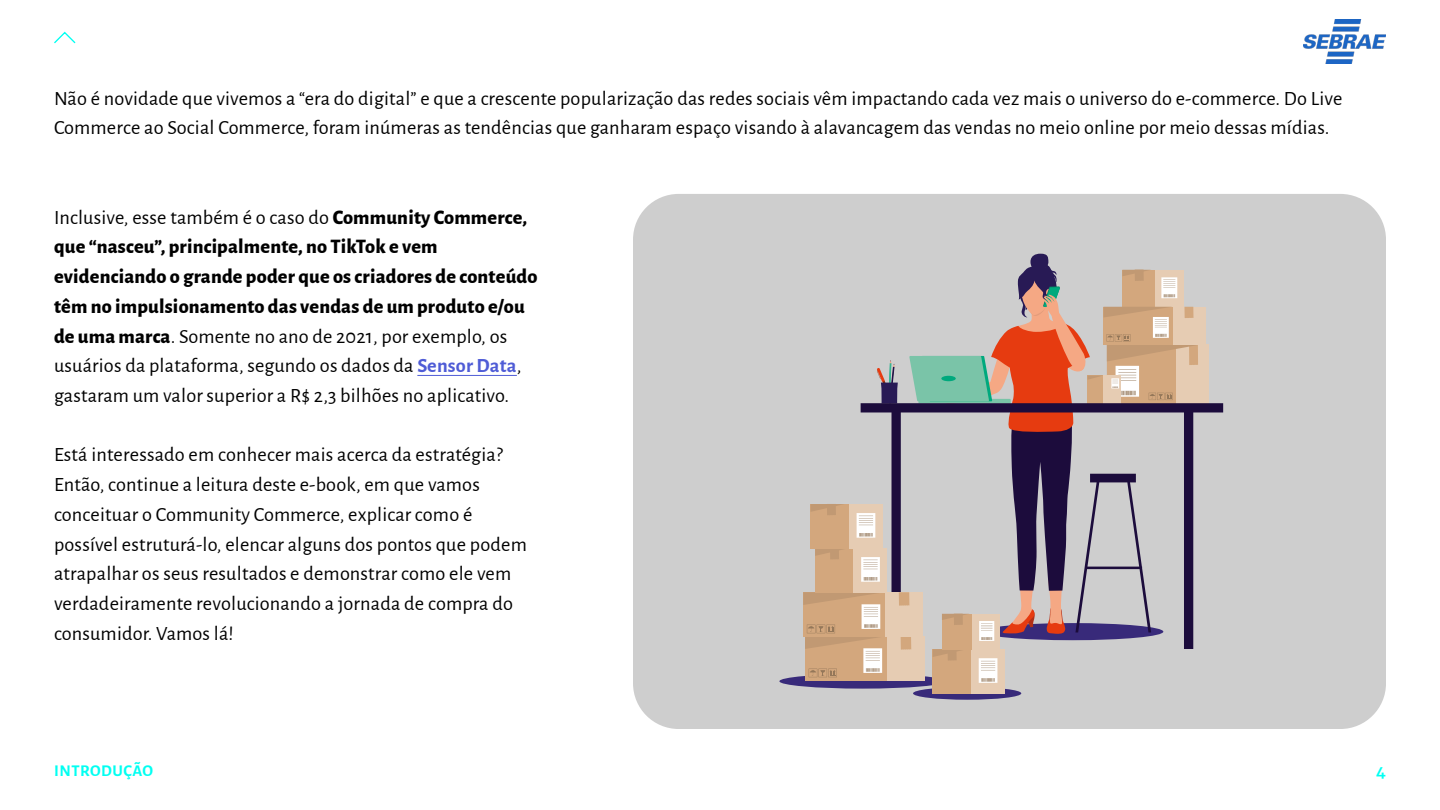
<style>
.page{position:relative;width:1440px;height:810px;background:#fff}
.page>*{position:absolute;margin:0;border:0;box-sizing:border-box;transform-origin:0 0}
.t1{font:20.25px/29.7px "Alegreya Sans";letter-spacing:.01em;color:#000}
.t2{font:800 20.25px/29.7px "Alegreya Sans";letter-spacing:.01em;color:#000}
.t3{font:700 16.5px "Alegreya Sans";letter-spacing:.025em;color:#00fff2}
.t4{font:500 16.5px "Campuni Demo";color:#00fff2}
.s1{font-weight:400}
.s2{font-weight:700;color:#4f5cd6}
</style>
<div class="page">
<svg style="left:54px;top:31px;width:22px;height:13px"></svg>
<img style="left:1304px;top:19px;width:82px;height:45px">
<hr style="left:417px;top:375px;width:100px;height:1px;background:#4f5cd6">
<div style="left:633px;top:194px;width:753px;height:535px;background:#cecece;border-radius:46px"></div>
<div style="left:779px;top:674px;width:167px;height:15px;background:#382a7a;border-radius:50%"></div>
<div style="left:913px;top:687px;width:108px;height:13px;background:#382a7a;border-radius:50%"></div>
<div style="left:1176px;top:344px;width:33px;height:60px;background:#e6ccb3"></div>
<div style="left:1173px;top:307px;width:32px;height:37px;background:#e6ccb3"></div>
<div style="left:933px;top:649px;width:38px;height:45px;background:#d3a77d"></div>
<div style="left:971px;top:649px;width:34px;height:45px;background:#e6ccb3"></div>
<div style="left:979px;top:658px;width:18px;height:25px;background:#fbf7f3"></div>
<svg style="left:803px;top:254px;width:400px;height:428px"></svg>
<p class="t1" style="left:54px;top:82px;width:1290px">Não é novidade que vivemos a “era do digital” e que a crescente popularização das redes sociais vêm impactando cada vez mais o universo do e-commerce. Do Live<br>Commerce ao Social Commerce, foram inúmeras as tendências que ganharam espaço visando à alavancagem das vendas no meio online por meio dessas mídias.</p>
<p class="t2" style="left:54px;top:201px;width:485px"><span class="s1">Inclusive, esse também é o caso do</span> Community Commerce, que “nasceu”, principalmente, no TikTok e vem evidenciando o grande poder que os criadores de conteúdo têm no impulsionamento das vendas de um produto e/ou de uma marca<span class="s1">. Somente no ano de 2021, por exemplo, os usuários da plataforma, segundo os dados da</span> <span class="s2">Sensor Data</span><span class="s1">, gastaram um valor superior a R$ 2,3 bilhões no aplicativo.</span></p>
<p class="t1" style="left:54px;top:439px;width:474px">Está interessado em conhecer mais acerca da estratégia?<br>Então, continue a leitura deste e-book, em que vamos conceituar o Community Commerce, explicar como é possível estruturá-lo, elencar alguns dos pontos que podem atrapalhar os seus resultados e demonstrar como ele vem verdadeiramente revolucionando a jornada de compra do consumidor. Vamos lá!</p>
<p class="t3" style="left:54px;top:759px;width:101px">INTRODUÇÃO</p>
<p class="t4" style="left:1376px;top:763px;width:11px">4</p>
</div>
